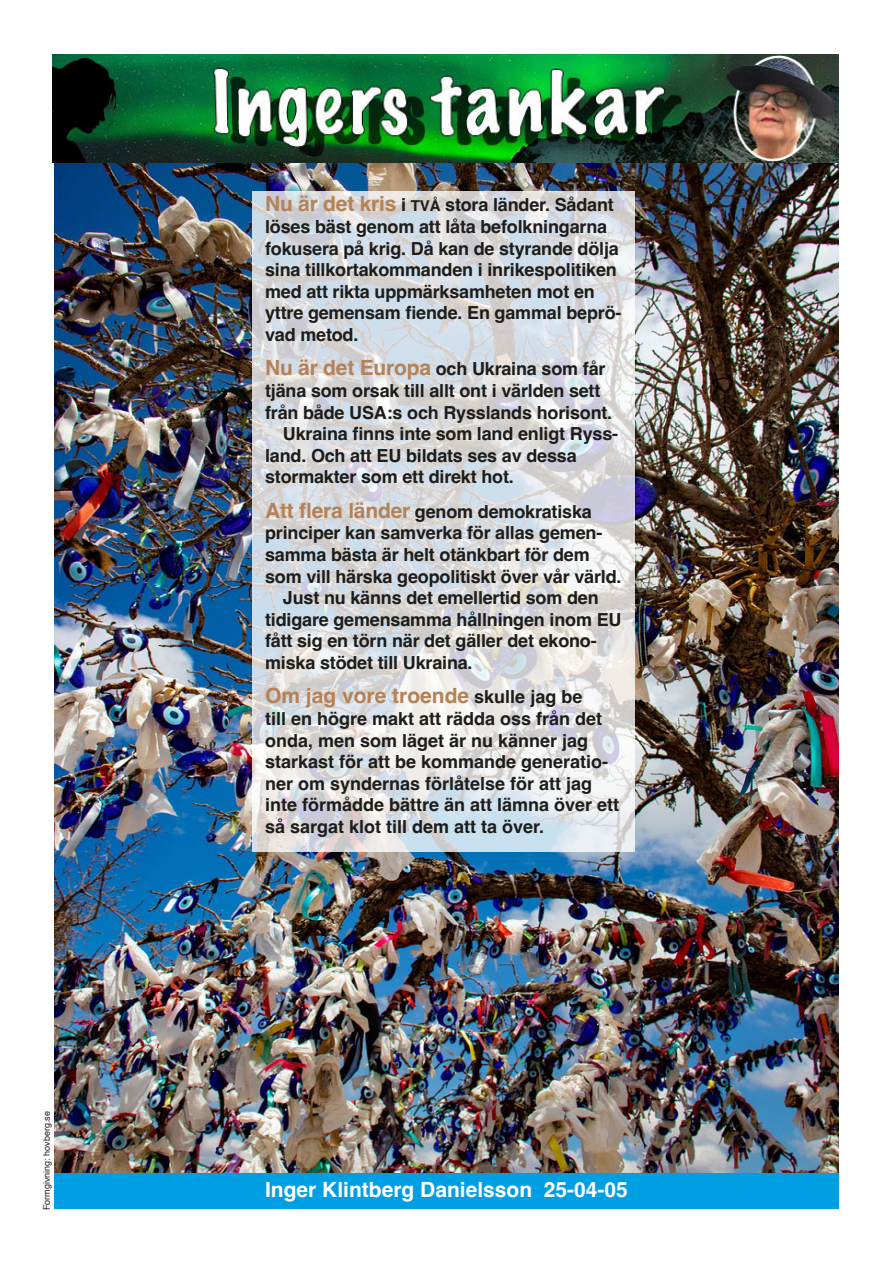
<style>
.page{position:relative;width:893px;height:1263px;background:#fff}
.page>*{position:absolute;margin:0;border:0;box-sizing:border-box;transform-origin:0 0}
.t1{font:700 21px "Helvetica";color:#fff}
.t2{font:700 21px "Helvetica";color:#b58156}
.t3{font:700 18px/21.6px "Helvetica";letter-spacing:-.01em;color:#1d1d1b}
.t4{font:9px "Helvetica";color:#1d1d1b}
.s1{font-size:21px;color:#b58156}
.s2{font-size:15px}
.s3{font-size:18px;color:#1d1d1b}
</style>
<div class="page">
<img style="left:54px;top:162px;width:785px;height:1012px">
<svg style="left:252px;top:191px;width:383px;height:661px;background:#dbdde1"></svg>
<img style="left:53px;top:54px;width:786px;height:108px">
<div style="left:54px;top:1174px;width:785px;height:35px;background:#009fe3"></div>
<p class="t4" style="left:40px;top:1210px;width:101px;rotate:-90deg">Formgivning: hovberg.se</p>
<p class="t3" style="left:265px;top:196px;width:358px"><span class="s1">Nu är det kris</span> i <span class="s2">TVÅ</span> stora länder. Sådant löses bäst genom att låta befolkningarna fokusera på krig. Då kan de styrande dölja sina tillkortakommanden i inrikespolitiken med att rikta uppmärksamheten mot en yttre gemensam fiende. En gammal beprö&shy;vad metod.</p>
<p class="t3" style="left:265px;top:360px;width:342px"><span class="s1">Nu är det Europa</span> och Ukraina som får</p>
<p class="t3" style="left:265px;top:382px;width:337px">tjäna som orsak till allt ont i världen sett</p>
<p class="t3" style="left:265px;top:403px;width:349px">från både USA:s och Rysslands horisont.</p>
<p class="t3" style="left:283px;top:425px;width:337px">Ukraina finns inte som land enligt Ryss-</p>
<p class="t3" style="left:265px;top:447px;width:313px">land. Och att EU bildats ses av dessa</p>
<p class="t3" style="left:265px;top:468px;width:250px">stormakter som ett direkt hot.</p>
<p class="t3" style="left:265px;top:503px;width:328px"><span class="s1">Att flera länder</span> genom demokratiska</p>
<p class="t3" style="left:265px;top:524px;width:339px">principer kan samverka för allas gemen-</p>
<p class="t3" style="left:265px;top:546px;width:326px">samma bästa är helt otänkbart för dem</p>
<p class="t3" style="left:265px;top:567px;width:358px">som vill härska geopolitiskt över vår värld.</p>
<p class="t3" style="left:283px;top:589px;width:317px">Just nu känns det emellertid som den</p>
<p class="t3" style="left:265px;top:611px;width:358px">tidigare gemensamma hållningen inom EU</p>
<p class="t3" style="left:265px;top:632px;width:333px">fått sig en törn när det gäller det ekono-</p>
<p class="t3" style="left:265px;top:654px;width:209px">miska stödet till Ukraina.</p>
<p class="t2" style="left:265px;top:683px;width:319px">Om jag vore troende <span class="s3">skulle jag be</span></p>
<p class="t3" style="left:265px;top:710px;width:356px">till en högre makt att rädda oss från det onda, men som läget är nu känner jag starkast för att be kommande generatio&shy;ner om syndernas förlåtelse för att jag inte förmådde bättre än att lämna över ett så sargat klot till dem att ta över.</p>
<p class="t1" style="left:265px;top:1177px;width:364px">Inger Klintberg Danielsson 25-04-05</p>
</div>
